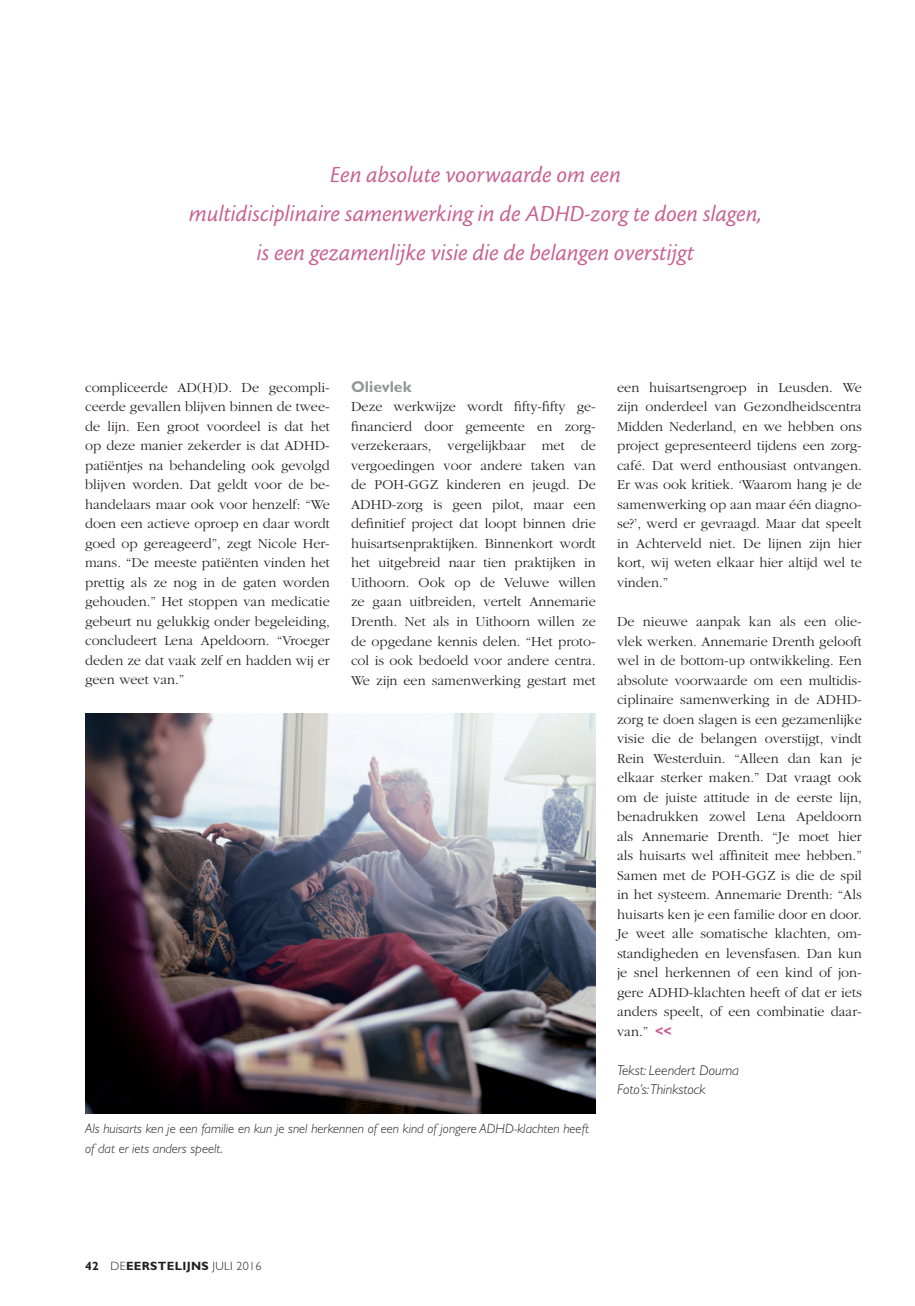
<style>
.page{position:relative;width:915px;height:1306px;background:#fff}
.page>*{position:absolute;margin:0;border:0;box-sizing:border-box;transform-origin:0 0}
.t1{font:24px/39px "Cronos MM It 408 16";letter-spacing:.005em;color:#c86193;text-align:center}
.t2{font:700 15.75px "Gill Sans";color:#939598}
.t3{font:300 14.25px/19.5px "Garamond";color:#231f20;text-align:justify}
.t4{font:italic 300 14.25px/19.5px "Gill Sans";color:#231f20}
.t5{font:italic 300 13.5px/19.5px "Gill Sans";color:#231f20}
.t6{font:700 12px "Gill Sans";letter-spacing:.025em;color:#231f20}
.s1{font-family:"Gill Sans";font-weight:700;color:#c86193}
.s2{font-weight:300}
</style>
<div class="page">
<img style="left:85px;top:713px;width:510px;height:400px">
<h1 class="t1" style="left:189px;top:156px;width:573px">Een absolute voorwaarde om een<br>multidisciplinaire samenwerking in de ADHD-zorg te doen slagen, is een gezamenlijke visie die de belangen overstijgt</h1>
<p class="t3" style="left:85px;top:378px;width:246px">compliceerde AD(H)D. De gecompli&shy;ceerde gevallen blijven binnen de twee&shy;de lijn. Een groot voordeel is dat het op deze manier zekerder is dat ADHD&shy;patiëntjes na behandeling ook gevolgd blijven worden. Dat geldt voor de be&shy;handelaars maar ook voor henzelf: “We doen een actieve oproep en daar wordt goed op gereageerd”, zegt Nicole Her&shy;mans. “De meeste patiënten vinden het prettig als ze nog in de gaten worden gehouden.” Het stoppen van medicatie gebeurt nu gelukkig onder begeleiding, concludeert Lena Apeldoorn. “Vroeger deden ze dat vaak zelf en hadden wij er geen weet van.”</p>
<p class="t2" style="left:351px;top:377px;width:62px">Olievlek</p>
<p class="t3" style="left:351px;top:397px;width:246px">Deze werkwijze wordt fifty-fifty ge&shy;financierd door gemeente en zorg&shy;verzekeraars, vergelijkbaar met de vergoedingen voor andere taken van de POH-GGZ kinderen en jeugd. De ADHD-zorg is geen pilot, maar een definitief project dat loopt binnen drie huisartsenpraktijken. Binnenkort wordt het uitgebreid naar tien praktijken in Uithoorn. Ook op de Veluwe willen ze gaan uitbreiden, vertelt Annemarie Drenth. Net als in Uithoorn willen ze de opgedane kennis delen. “Het proto&shy;col is ook bedoeld voor andere centra.<br>We zijn een samenwerking gestart met</p>
<p class="t5" style="left:85px;top:1119px;width:505px">Als huisarts ken je een familie en kun je snel herkennen of een kind of jongere ADHD-klachten heeft of dat er iets anders speelt.</p>
<p class="t3" style="left:617px;top:378px;width:246px">een huisartsengroep in Leusden. We zijn onderdeel van Gezondheidscentra Midden Nederland, en we hebben ons project gepresenteerd tijdens een zorg&shy;café. Dat werd enthousiast ontvangen.<br>Er was ook kritiek. ‘Waarom hang je de samenwerking op aan maar één diagno&shy;se?’, werd er gevraagd. Maar dat speelt in Achterveld niet. De lijnen zijn hier kort, wij weten elkaar hier altijd wel te vinden.”</p>
<p class="t3" style="left:617px;top:612px;width:246px">De nieuwe aanpak kan als een olie&shy;vlek werken. Annemarie Drenth gelooft wel in de bottom-up ontwikkeling. Een absolute voorwaarde om een multidis&shy;ciplinaire samenwerking in de ADHD&shy;zorg te doen slagen is een gezamenlijke visie die de belangen overstijgt, vindt Rein Westerduin. “Alleen dan kan je elkaar sterker maken.” Dat vraagt ook om de juiste attitude in de eerste lijn, benadrukken zowel Lena Apeldoorn als Annemarie Drenth. “Je moet hier als huisarts wel affiniteit mee hebben.” Samen met de POH-GGZ is die de spil in het systeem. Annemarie Drenth: “Als huisarts ken je een familie door en door.<br>Je weet alle somatische klachten, om&shy;standigheden en levensfasen. Dan kun je snel herkennen of een kind of jon&shy;gere ADHD-klachten heeft of dat er iets anders speelt, of een combinatie daar&shy;van.” <span class="s1">&lt;&lt;</span></p>
<p class="t4" style="left:617px;top:1060px;width:123px">Tekst: Leendert Douma<br>Foto’s: Thinkstock</p>
<p class="t6" style="left:85px;top:1258px;width:178px">42 <span class="s2">DE</span>EERSTELIJNS <span class="s2">JULI 2016</span></p>
</div>
